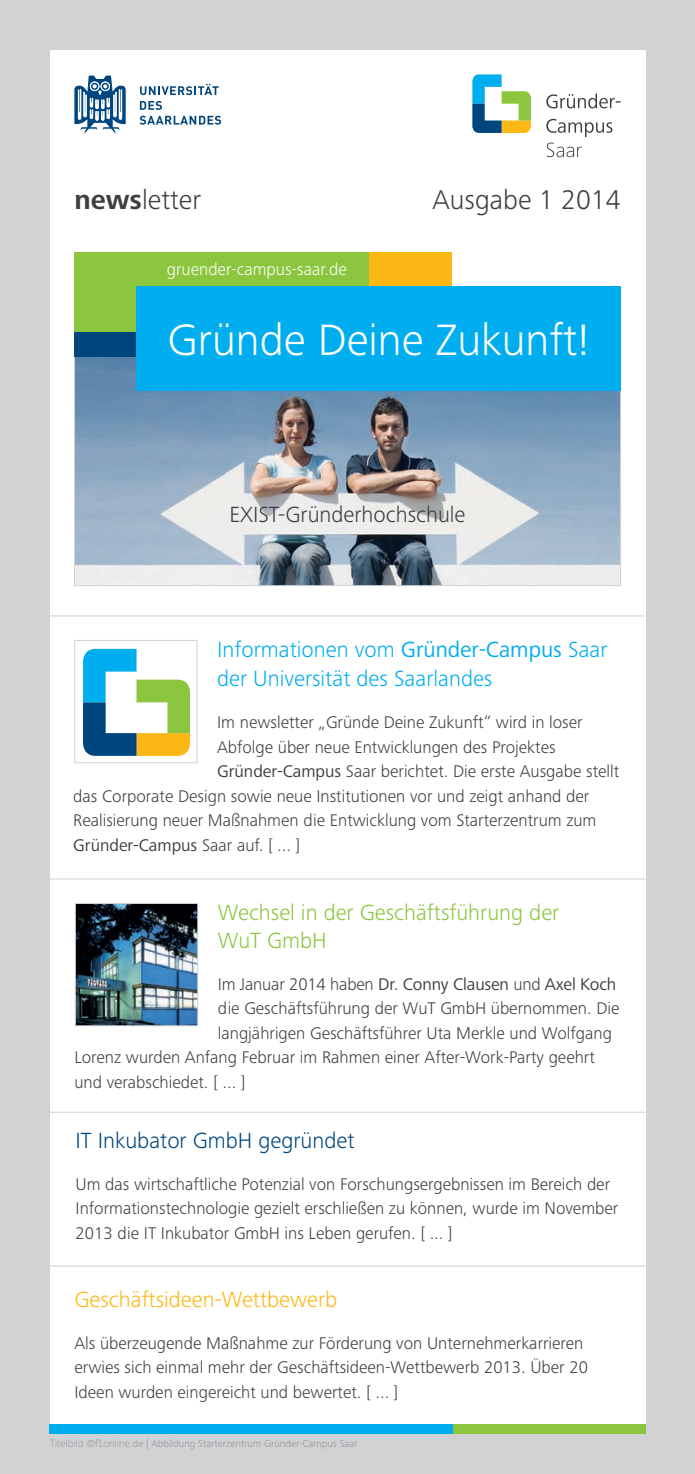
<style>
.page{position:relative;width:695px;height:1474px;background:#fff}
.page>*{position:absolute;margin:0;border:0;box-sizing:border-box;transform-origin:0 0}
.t1{font:300 45.5px "Frutiger Next Pro";color:#fff}
.t2{font:300 28px "Frutiger Next Pro";color:#3e3e3f}
.t3{font:300 22.75px/29.8px "Frutiger Next Pro";color:#00aeef}
.t4{font:300 22.75px/28px "Frutiger Next Pro";color:#8bc63e}
.t5{font:300 22.75px "Frutiger Next Pro";color:#fcb814}
.t6{font:300 22.75px "Frutiger Next Pro";color:#00467e}
.t7{font:300 22.75px "Frutiger Next Pro";color:#3e3e3f}
.t8{font:300 17.5px/24.5px "Frutiger Next Pro";color:#3e3e3f}
.t9{font:17.5px "Frutiger Next Pro";letter-spacing:-.01em;color:#3e3e3f}
.t10{font:300 17.5px "Frutiger Next Pro";color:#fff}
.t11{font:300 10.5px "Frutiger Next Pro";color:#939598}
.s1{font-weight:700}
.s2{font-weight:400}
.s3{font-weight:300}
.s4{font-family:"Segoe UI"}
</style>
<div class="page">
<div style="left:0;top:0;width:694px;height:1473px;background:#d1d2d4"></div>
<div style="left:50px;top:50px;width:595px;height:1374px;background:#fff"></div>
<img style="left:76px;top:357px;width:542px;height:227px">
<div style="left:74px;top:253px;width:295px;height:79px;background:#8bc63e"></div>
<div style="left:369px;top:253px;width:82px;height:79px;background:#fcb814"></div>
<div style="left:74px;top:332px;width:257px;height:25px;background:#00467e"></div>
<div style="left:136px;top:286px;width:484px;height:104px;background:#00aeef"></div>
<svg style="left:73px;top:75px;width:54px;height:58px"></svg>
<svg style="left:140px;top:84px;width:78px;height:11px"></svg>
<svg style="left:140px;top:101px;width:22px;height:9px"></svg>
<svg style="left:140px;top:116px;width:81px;height:9px"></svg>
<svg style="left:546px;top:119px;width:66px;height:38px"></svg>
<svg style="left:546px;top:94px;width:74px;height:14px"></svg>
<svg style="left:472px;top:74px;width:59px;height:59px"></svg>
<hr style="left:50px;top:615px;width:595px;height:1px;background:#d1d2d4">
<div style="left:74px;top:640px;width:123px;height:123px;border:1px solid #d1d2d4"></div>
<svg style="left:83px;top:649px;width:107px;height:107px"></svg>
<hr style="left:50px;top:878px;width:595px;height:1px;background:#d1d2d4">
<hr style="left:50px;top:1111px;width:595px;height:1px;background:#d1d2d4">
<hr style="left:50px;top:1265px;width:595px;height:1px;background:#d1d2d4">
<div style="left:50px;top:1424px;width:415px;height:10px;background:#00aeef"></div>
<div style="left:452px;top:1424px;width:193px;height:10px;background:#8bc63e"></div>
<img style="left:198px;top:903px;width:1px;height:122px">
<img style="left:77px;top:905px;width:119px;height:119px">
<div style="left:75px;top:903px;width:123px;height:123px;border:1px solid #d1d2d4"></div>
<h2 class="t2" style="left:74px;top:183px;width:128px"><span class="s1">news</span>letter</h2>
<h2 class="t2" style="left:432px;top:183px;width:189px">Ausgabe 1 2014</h2>
<p class="t10" style="left:167px;top:259px;width:181px">gruender-campus-saar.de</p>
<h1 class="t1" style="left:168px;top:313px;width:423px">Gründe Deine Zukunft!</h1>
<h3 class="t7" style="left:229px;top:502px;width:237px">EXIST-Gründerhochschule</h3>
<h3 class="t3" style="left:217px;top:634px;width:392px">Informationen vom <span class="s2">Gründer-Campus</span> Saar der Universität des Saarlandes</h3>
<p class="t8" style="left:217px;top:710px;width:367px">Im newsletter „Gründe Deine Zukunft“ wird in loser</p>
<p class="t8" style="left:217px;top:734px;width:340px">Abfolge über neue Entwicklungen des Projektes</p>
<p class="t8" style="left:217px;top:759px;width:403px"><span class="s2">Gründer-Campus</span> Saar berichtet. Die erste Ausgabe stellt</p>
<p class="t8" style="left:73px;top:783px;width:517px">das Corporate Design sowie neue Institutionen vor und zeigt anhand der</p>
<p class="t8" style="left:73px;top:808px;width:524px">Realisierung neuer Maßnahmen die Entwicklung vom Starterzentrum zum</p>
<p class="t9" style="left:73px;top:835px;width:228px">Gründer-Campus <span class="s3">Saar auf. [ ... ]</span></p>
<h3 class="t4" style="left:218px;top:898px;width:343px">Wechsel in der Geschäftsführung der<br>WuT GmbH</h3>
<p class="t9" style="left:218px;top:973px;width:400px"><span class="s3">Im Januar 2014 haben</span> Dr. Conny Clausen <span class="s3">und</span> Axel Koch</p>
<p class="t8" style="left:218px;top:996px;width:403px">die Geschäftsführung der WuT GmbH übernommen. Die</p>
<p class="t8" style="left:218px;top:1020px;width:395px">langjährigen Geschäftsführer Uta Merkle und Wolfgang</p>
<p class="t8" style="left:74px;top:1045px;width:522px">Lorenz wurden Anfang Februar im Rahmen einer After-Work-Party geehrt</p>
<p class="t8" style="left:74px;top:1069px;width:172px">und verabschiedet. [ ... ]</p>
<h3 class="t6" style="left:76px;top:1127px;width:280px">IT Inkubator GmbH gegründet</h3>
<p class="t8" style="left:76px;top:1171px;width:544px">Um das wirtschaftliche Potenzial von Forschungsergebnissen im Bereich der<br>Informationstechnologie gezielt erschließen zu können, wurde im November<br>2013 die IT Inkubator GmbH ins Leben gerufen. [ ... ]</p>
<h3 class="t5" style="left:74px;top:1286px;width:264px">Geschäftsideen-Wettbewerb</h3>
<p class="t8" style="left:74px;top:1330px;width:515px">Als überzeugende Maßnahme zur Förderung von Unternehmerkarrieren erwies sich einmal mehr der Geschäftsideen-Wettbewerb 2013. Über 20<br>Ideen wurden eingereicht und bewertet. [ ... ]</p>
<p class="t11" style="left:50px;top:1437px;width:309px"><span class="s4">Titelbild f1online</span>.de | Abbildung Starterzentrum Gründer-Campus Saar</p>
</div>
